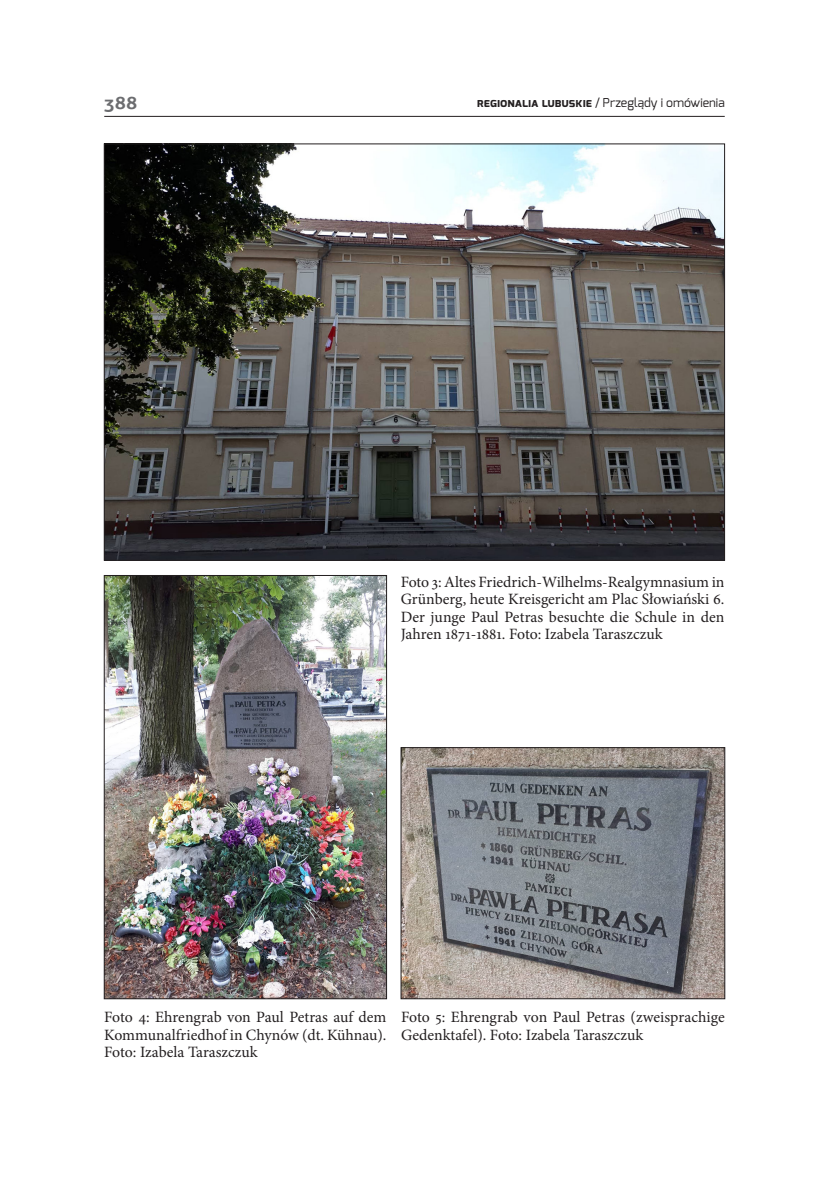
<style>
.page{position:relative;width:829px;height:1181px;background:#fff}
.page>*{position:absolute;margin:0;border:0;box-sizing:border-box;transform-origin:0 0}
.t1{font:700 19.25px "PF Agora Sans Pro";color:#6c6d70}
.podpis_ilustracje{font:15.75px/17.5px "Minion Pro";color:#231f20;text-align:justify}
.t2{font:12.25px "Exo";color:#231f20}
.s1{font-weight:700}
</style>
<div class="page">
<hr style="left:104px;top:116px;width:620px;height:1px;background:#231f20">
<img style="left:106px;top:146px;width:616px;height:412px">
<img style="left:106px;top:577px;width:279px;height:420px">
<div style="left:104px;top:575px;width:283px;height:424px;border:1px solid #231f20"></div>
<img style="left:403px;top:749px;width:320px;height:248px">
<div style="left:401px;top:747px;width:324px;height:252px;border:1px solid #231f20"></div>
<p class="t1" style="left:104px;top:90px;width:35px">388</p>
<p class="t2" style="left:477px;top:94px;width:249px"><span class="s1">regionalia lubuskie</span> / Przeglądy i omówienia</p>
<p class="podpis_ilustracje" style="left:400px;top:573px;width:325px">Foto 3: Altes Friedrich-Wilhelms-Realgymnasium in Grünberg, heute Kreisgericht am Plac Słowiański 6.<br>Der junge Paul Petras besuchte die Schule in den Jahren 1871-1881. Foto: Izabela Taraszczuk</p>
<p class="podpis_ilustracje" style="left:104px;top:1008px;width:284px">Foto 4: Ehrengrab von Paul Petras auf dem Kommunalfriedhof in Chynów (dt. Kühnau).<br>Foto: Izabela Taraszczuk</p>
<p class="podpis_ilustracje" style="left:401px;top:1008px;width:325px">Foto 5: Ehrengrab von Paul Petras (zweisprachige<br>Gedenktafel). Foto: Izabela Taraszczuk</p>
</div>
